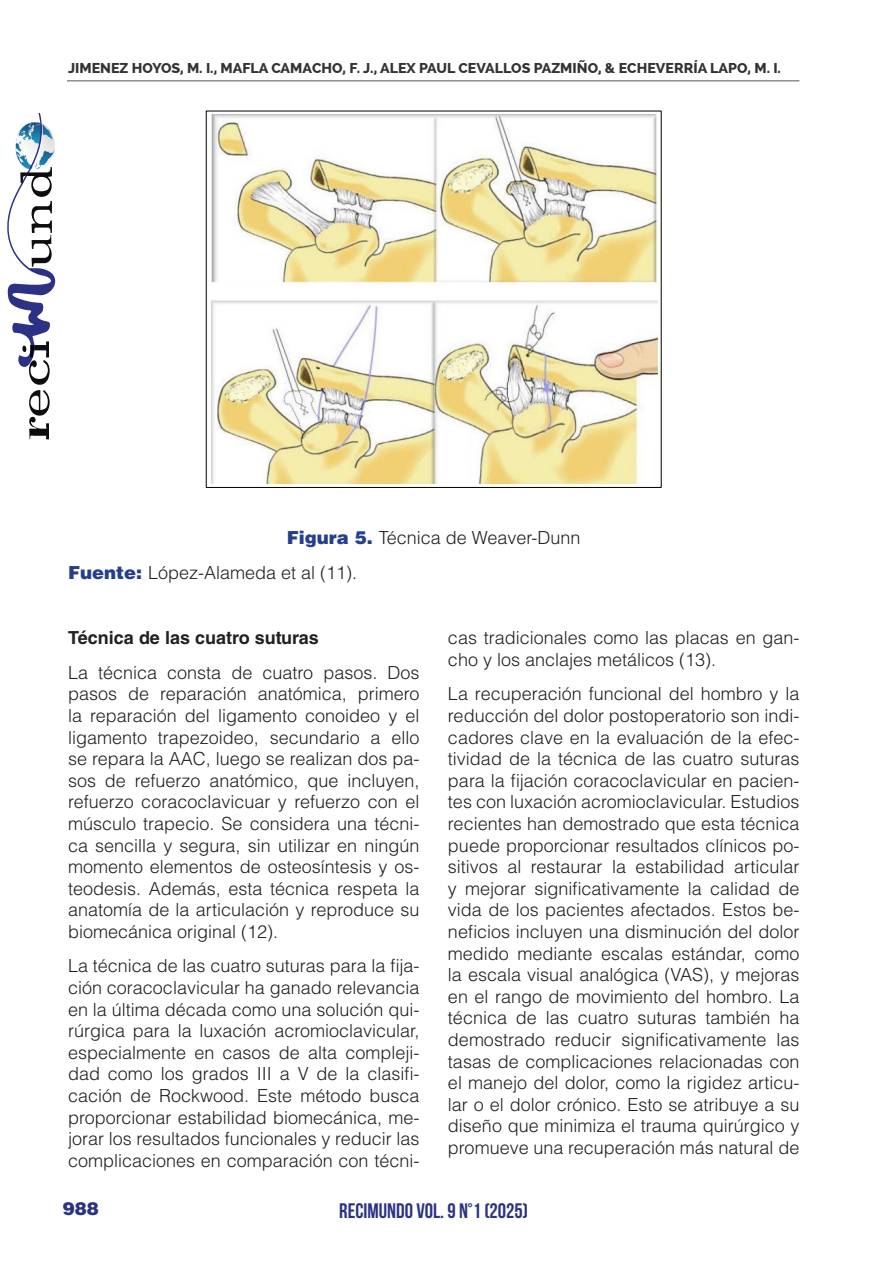
<style>
.page{position:relative;width:893px;height:1263px;background:#fff}
.page>*{position:absolute;margin:0;border:0;box-sizing:border-box;transform-origin:0 0}
.t1{font:700 21px "Bebas Neue";color:#2b3481}
.t2{font:300 18px/21.6px "Helvetica LT Std";color:#231f20;text-align:justify}
.t3{font:700 18px "Helvetica LT Std";color:#231f20}
.t4{font:900 18px "Helvetica LT Std";color:#2b3481}
.t5{font:800 14.25px "Raleway";color:#333}
.s1{font-weight:900;color:#253f8e}
</style>
<div class="page">
<hr style="left:67px;top:80px;width:732px;height:1px;background:#545557">
<svg style="left:7px;top:113px;width:48px;height:326px"></svg>
<img style="left:211px;top:114px;width:448px;height:371px">
<p class="t5" style="left:68px;top:60px;width:714px">JIMENEZ HOYOS, M. I., MAFLA CAMACHO, F. J., ALEX PAUL CEVALLOS PAZMIÑO, &amp; ECHEVERRÍA LAPO, M. I.</p>
<p class="t2" style="left:287px;top:527px;width:295px"><span class="s1">Figura 5.</span> Técnica de Weaver-Dunn</p>
<p class="t2" style="left:68px;top:561px;width:291px"><span class="s1">Fuente:</span> López-Alameda et al (11).</p>
<p class="t3" style="left:68px;top:627px;width:252px">Técnica de las cuatro suturas</p>
<p class="t2" style="left:68px;top:661px;width:353px">La técnica consta de cuatro pasos. Dos pasos de reparación anatómica, primero la reparación del ligamento conoideo y el ligamento trapezoideo, secundario a ello se repara la AAC, luego se realizan dos pa&shy;sos de refuerzo anatómico, que incluyen, refuerzo coracoclavicuar y refuerzo con el músculo trapecio. Se considera una técni&shy;ca sencilla y segura, sin utilizar en ningún momento elementos de osteosíntesis y os&shy;teodesis. Además, esta técnica respeta la anatomía de la articulación y reproduce su biomecánica original (12).</p>
<p class="t2" style="left:68px;top:955px;width:353px">La técnica de las cuatro suturas para la fija&shy;ción coracoclavicular ha ganado relevancia en la última década como una solución qui&shy;rúrgica para la luxación acromioclavicular, especialmente en casos de alta compleji&shy;dad como los grados III a V de la clasifi&shy;cación de Rockwood. Este método busca proporcionar estabilidad biomecánica, me&shy;jorar los resultados funcionales y reducir las complicaciones en comparación con técni-</p>
<p class="t2" style="left:448px;top:627px;width:353px">cas tradicionales como las placas en gan&shy;cho y los anclajes metálicos (13).</p>
<p class="t2" style="left:448px;top:683px;width:353px">La recuperación funcional del hombro y la reducción del dolor postoperatorio son indi&shy;cadores clave en la evaluación de la efec&shy;tividad de la técnica de las cuatro suturas para la fijación coracoclavicular en pacien&shy;tes con luxación acromioclavicular. Estudios recientes han demostrado que esta técnica puede proporcionar resultados clínicos po&shy;sitivos al restaurar la estabilidad articular y mejorar significativamente la calidad de vida de los pacientes afectados. Estos be&shy;neficios incluyen una disminución del dolor medido mediante escalas estándar, como la escala visual analógica (VAS), y mejoras en el rango de movimiento del hombro. La técnica de las cuatro suturas también ha demostrado reducir significativamente las tasas de complicaciones relacionadas con el manejo del dolor, como la rigidez articu&shy;lar o el dolor crónico. Esto se atribuye a su diseño que minimiza el trauma quirúrgico y promueve una recuperación más natural de</p>
<p class="t4" style="left:63px;top:1197px;width:38px">988</p>
<p class="t1" style="left:339px;top:1199px;width:190px">RECIMUNDO VOL. 9 N°1 (2025)</p>
</div>
